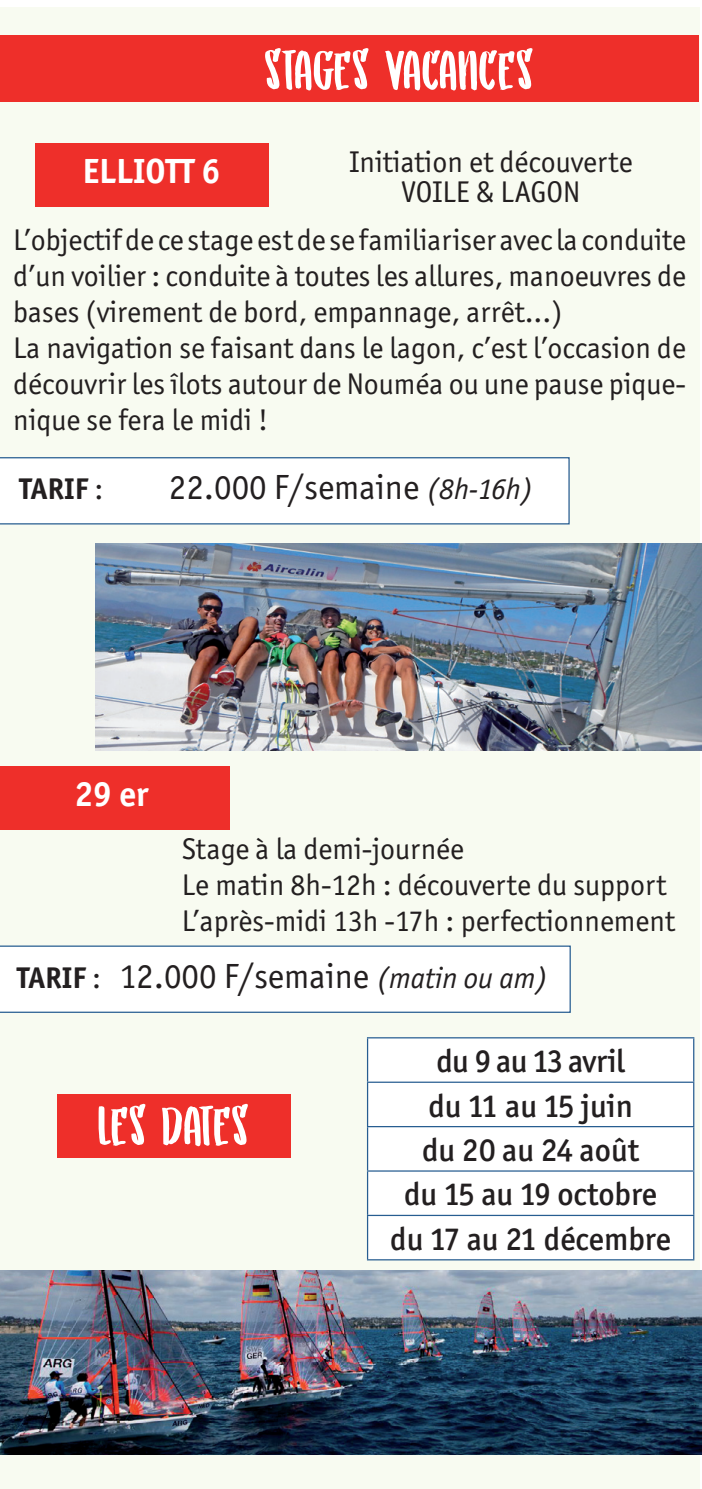
<style>
.page{position:relative;width:702px;height:1489px;background:#fff}
.page>*{position:absolute;margin:0;border:0;box-sizing:border-box;transform-origin:0 0}
.t1{font:57.5px "DK Aiguille";letter-spacing:-.01em;color:#fff}
.t2{font:35px "Officina Sans ITC";color:#231f20}
.t3{font:700 35px "Officina Sans ITC";color:#fff}
.t4{font:500 32.5px/44.2px "Officina Sans ITC";color:#231f20;text-align:center}
.t5{font:30px/36px "Officina Sans ITC";color:#231f20}
.t6{font:italic 30px "Officina Sans ITC";color:#231f20}
.t7{font:700 30px "Officina Sans ITC";color:#231f20}
.s1{font-weight:400}
</style>
<div class="page">
<div style="left:0;top:7px;width:700px;height:1481px;background:#f8fbf1"></div>
<div style="left:0;top:35px;width:699px;height:67px;background:#ee2f2a"></div>
<img style="left:95px;top:543px;width:606px;height:207px">
<div style="left:368px;top:1038px;width:325px;height:221px;background:#fff"></div>
<hr style="left:367px;top:1038px;width:1px;height:43px;background:#275d91">
<hr style="left:693px;top:1038px;width:1px;height:43px;background:#275d91">
<hr style="left:367px;top:1081px;width:327px;height:1px;background:#275d91">
<hr style="left:367px;top:1082px;width:1px;height:43px;background:#275d91">
<hr style="left:693px;top:1082px;width:1px;height:43px;background:#275d91">
<hr style="left:367px;top:1125px;width:327px;height:2px;background:#275d91">
<hr style="left:367px;top:1127px;width:1px;height:43px;background:#275d91">
<hr style="left:693px;top:1127px;width:1px;height:43px;background:#275d91">
<hr style="left:367px;top:1170px;width:327px;height:1px;background:#275d91">
<hr style="left:367px;top:1171px;width:1px;height:43px;background:#275d91">
<hr style="left:693px;top:1171px;width:1px;height:43px;background:#275d91">
<hr style="left:367px;top:1214px;width:327px;height:1px;background:#275d91">
<hr style="left:367px;top:1215px;width:1px;height:44px;background:#275d91">
<hr style="left:693px;top:1215px;width:1px;height:44px;background:#275d91">
<hr style="left:367px;top:1259px;width:327px;height:1px;background:#275d91">
<hr style="left:367px;top:1037px;width:327px;height:1px;background:#275d91">
<img style="left:0;top:1270px;width:702px;height:183px">
<div style="left:0;top:457px;width:569px;height:67px;background:#fff"></div>
<div style="left:0;top:945px;width:570px;height:67px;background:#fff"></div>
<div style="left:35px;top:144px;width:234px;height:63px;background:#ee2f2a"></div>
<div style="left:57px;top:1094px;width:234px;height:63px;background:#ee2f2a"></div>
<div style="left:0;top:765px;width:229px;height:64px;background:#ee2f2a"></div>
<p class="t3" style="left:82px;top:150px;width:139px">ELLIOTT 6</p>
<h1 class="t1" style="left:264px;top:40px;width:271px">STAGES VACANCES</h1>
<p class="t5" style="left:349px;top:146px;width:284px;line-height:30px;text-align:center">Initiation et découverte<br>VOILE &amp; LAGON</p>
<p class="t5" style="left:13px;top:222px;width:674px">’L objectifdecestageestdesefamiliariseraveclaconduite ’d un voilier : conduite à toutes les allures, manoeuvres de bases (virement de bord, empannage, arrêt...(<br>La navigation se faisant dans le lagon ’c, est ’l occasion de</p>
<p class="t5" style="left:13px;top:366px;width:674px">découvrir les îlots autour de Nouméa ou une pause pique-</p>
<p class="t5" style="left:13px;top:402px;width:256px">nique se fera le midi !</p>
<p class="t7" style="left:20px;top:470px;width:85px">TARIF <span class="s1">:</span></p>
<p class="t2" style="left:169px;top:467px;width:252px">22.000 /F semaine</p>
<p class="t6" style="left:426px;top:472px;width:109px">h8( - 1 6 (h</p>
<p class="t3" style="left:74px;top:772px;width:75px">29 er</p>
<p class="t7" style="left:17px;top:958px;width:85px">TARIF <span class="s1">:</span></p>
<p class="t5" style="left:182px;top:830px;width:494px">Stage laà demi-journée<br>Le matin h8 -12 :h découverte du support ’Laprès-midi 13h -17 :h perfectionnement</p>
<p class="t2" style="left:119px;top:955px;width:251px">12.000 /F semaine</p>
<p class="t6" style="left:376px;top:960px;width:173px">(matin ou am(</p>
<h1 class="t1" style="left:97px;top:1095px;width:153px">LES DATES</h1>
<p class="t4" style="left:390px;top:1039px;width:282px">du 9 au 13 avril<br>du 11 au 15 juin<br>du 20 au 24 août<br>du 15 au 19 octobre du 17 au 21 décembre</p>
</div>
